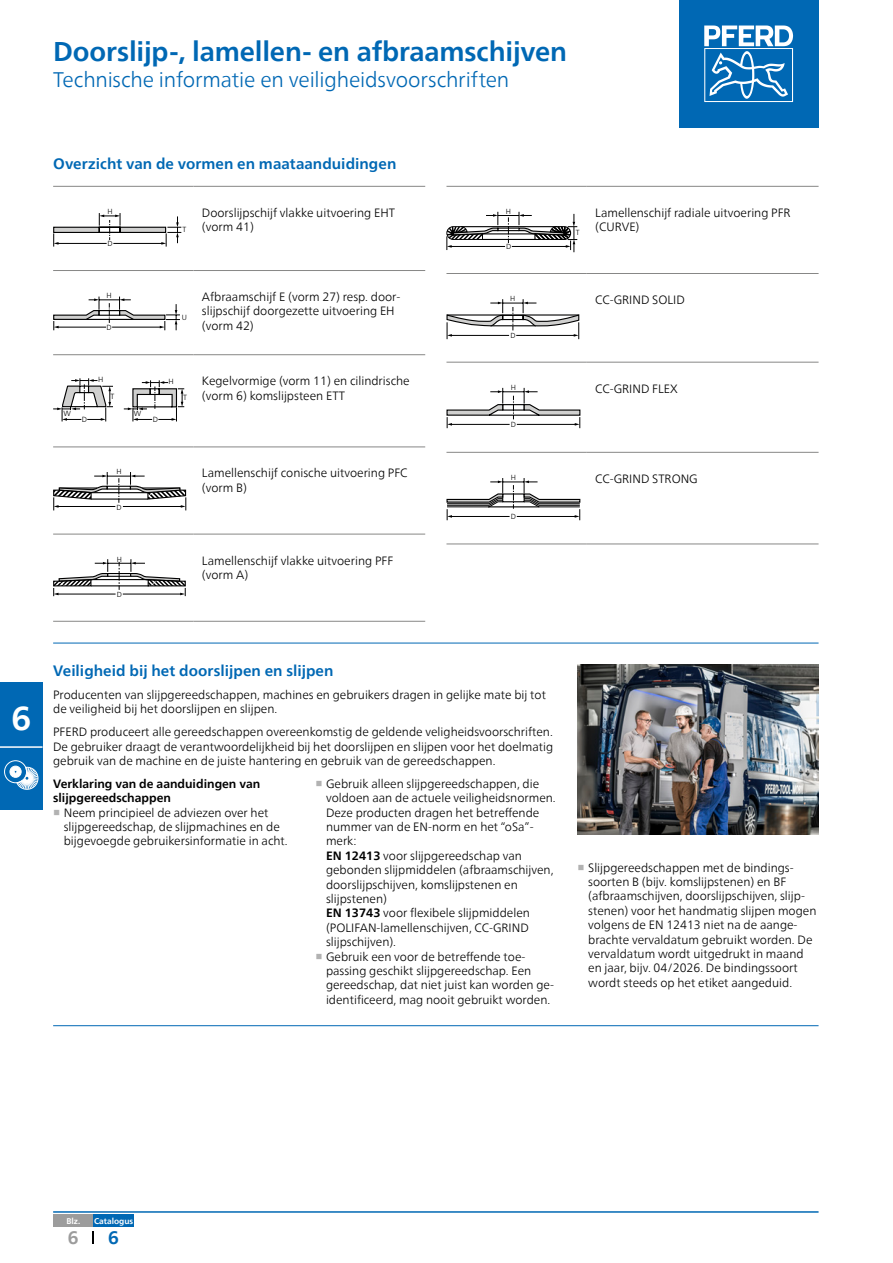
<style>
.page{position:relative;width:893px;height:1263px;background:#fff}
.page>*{position:absolute;margin:0;border:0;box-sizing:border-box;transform-origin:0 0}
.t1{font:700 33px "Neue Frutiger World";color:#fff}
.Headline{font:700 27px "Neue Frutiger World";letter-spacing:-.005em;color:#0068b4}
.Subheadline{font:300 21px "Neue Frutiger World";letter-spacing:-.01em;color:#0068b4}
.t2{font:700 18px "Neue Frutiger World";color:#9c9c9c}
.t3{font:700 18px "Neue Frutiger World";color:#0068b4}
.Ueberschrift_Red_2sp{font:700 15px "Neue Frutiger World";letter-spacing:.005em;color:#0068b4}
.Ueberschrift_Red{font:700 15px "Neue Frutiger World";letter-spacing:.005em;color:#0068b4}
.FT_Spaltenspanne{font:300 12px/14.4px "Neue Frutiger World";color:#000}
.FT{font:300 12px/14.4px "Neue Frutiger World";color:#000}
.Ueberschrift{font:700 12px/14.4px "Neue Frutiger World";color:#000}
.t4{font:700 8.25px "Neue Frutiger World";color:#fff}
.cIMGA{font:300 7.5px "Neue Frutiger World";color:#000}
.cIMGA-2{font:300 7.35px "Neue Frutiger World";color:#000}
.s1{font-family:"Arial Unicode MS";font-weight:700;color:#b2b2b2}
.s2{font-weight:700}
</style>
<div class="page">
<hr style="left:53px;top:1211px;width:766px;height:2px;background:#0068b4">
<div style="left:679px;top:0;width:140px;height:128px;background:#0068b4"></div>
<svg style="left:704px;top:26px;width:89px;height:76px"></svg>
<svg style="left:93px;top:1231px;width:1px;height:12px"></svg>
<div style="left:53px;top:1214px;width:41px;height:13px;background:#9c9c9c"></div>
<div style="left:94px;top:1214px;width:40px;height:13px;background:#0068b4"></div>
<div style="left:0;top:682px;width:43px;height:128px;background:#0068b4"></div>
<hr style="left:0;top:746px;width:43px;height:2px;background:#fff">
<svg style="left:4px;top:760px;width:34px;height:30px"></svg>
<hr style="left:53px;top:186px;width:140px;height:1px;background:#878786">
<hr style="left:193px;top:186px;width:232px;height:1px;background:#878786">
<hr style="left:53px;top:270px;width:140px;height:1px;background:#878786">
<hr style="left:193px;top:270px;width:232px;height:1px;background:#878786">
<hr style="left:53px;top:354px;width:140px;height:1px;background:#878786">
<hr style="left:193px;top:354px;width:232px;height:1px;background:#878786">
<hr style="left:53px;top:446px;width:140px;height:1px;background:#878786">
<hr style="left:193px;top:446px;width:232px;height:1px;background:#878786">
<hr style="left:53px;top:534px;width:140px;height:1px;background:#878786">
<hr style="left:193px;top:534px;width:232px;height:1px;background:#878786">
<hr style="left:53px;top:621px;width:140px;height:1px;background:#878786">
<hr style="left:193px;top:621px;width:232px;height:1px;background:#878786">
<hr style="left:58px;top:243px;width:49px;height:1px;background:#000">
<svg style="left:53px;top:233px;width:6px;height:14px"></svg>
<div style="left:54px;top:227px;width:45px;height:5px;background:#d0d0cf"></div>
<div style="left:53px;top:227px;width:47px;height:6px;border:1px solid #000"></div>
<svg style="left:98px;top:213px;width:83px;height:34px"></svg>
<svg style="left:53px;top:297px;width:127px;height:33px"></svg>
<div style="left:98px;top:310px;width:22px;height:6px;border:1px solid #000"></div>
<svg style="left:124px;top:380px;width:60px;height:41px"></svg>
<svg style="left:53px;top:378px;width:60px;height:43px"></svg>
<svg style="left:53px;top:472px;width:134px;height:38px"></svg>
<div style="left:107px;top:486px;width:24px;height:4px;border:1px solid #000"></div>
<svg style="left:53px;top:559px;width:133px;height:37px"></svg>
<hr style="left:446px;top:186px;width:141px;height:1px;background:#878786">
<hr style="left:587px;top:186px;width:232px;height:1px;background:#878786">
<hr style="left:446px;top:273px;width:141px;height:1px;background:#878786">
<hr style="left:587px;top:273px;width:232px;height:1px;background:#878786">
<hr style="left:446px;top:362px;width:141px;height:1px;background:#878786">
<hr style="left:587px;top:362px;width:232px;height:1px;background:#878786">
<hr style="left:446px;top:452px;width:141px;height:1px;background:#878786">
<hr style="left:587px;top:452px;width:232px;height:1px;background:#878786">
<hr style="left:446px;top:544px;width:141px;height:1px;background:#878786">
<hr style="left:587px;top:544px;width:232px;height:1px;background:#878786">
<svg style="left:446px;top:212px;width:131px;height:40px"></svg>
<svg style="left:446px;top:299px;width:133px;height:40px"></svg>
<hr style="left:447px;top:314px;width:132px;height:2px;background:#000">
<svg style="left:446px;top:388px;width:134px;height:40px"></svg>
<svg style="left:446px;top:478px;width:134px;height:42px"></svg>
<hr style="left:488px;top:506px;width:51px;height:1px;background:#000">
<hr style="left:53px;top:643px;width:766px;height:1px;background:#0068b4">
<img style="left:578px;top:664px;width:241px;height:170px">
<hr style="left:53px;top:1025px;width:766px;height:1px;background:#0068b4">
<p class="Headline" style="left:53px;top:28px;width:515px">Doorslijp-, lamellen- en afbraamschijven</p>
<p class="Subheadline" style="left:53px;top:63px;width:458px">Technische informatie en veiligheidsvoorschriften</p>
<p class="Ueberschrift_Red_2sp" style="left:53px;top:150px;width:345px">Overzicht van de vormen en maataanduidingen</p>
<p class="cIMGA-2" style="left:107px;top:206px;width:7px">H</p>
<p class="cIMGA-2" style="left:107px;top:238px;width:7px">D</p>
<p class="cIMGA-2" style="left:182px;top:224px;width:5px">T</p>
<p class="FT" style="left:202px;top:206px;width:195px">Doorslijpschijf vlakke uitvoering EHT (vorm 41)</p>
<p class="cIMGA" style="left:107px;top:290px;width:7px">H</p>
<p class="FT" style="left:202px;top:290px;width:200px">Afbraamschijf E (vorm 27) resp. door&shy;slijpschijf doorgezette uitvoering EH (vorm 42)</p>
<p class="cIMGA" style="left:182px;top:311px;width:7px">U</p>
<p class="cIMGA" style="left:106px;top:321px;width:7px">D</p>
<p class="cIMGA" style="left:98px;top:374px;width:7px">H</p>
<p class="FT" style="left:202px;top:374px;width:209px">Kegelvormige (vorm 11) en cilindrische (vorm 6) komslijpsteen ETT</p>
<p class="cIMGA" style="left:169px;top:376px;width:7px">H</p>
<p class="cIMGA" style="left:111px;top:391px;width:5px">T</p>
<p class="cIMGA" style="left:183px;top:392px;width:5px">T</p>
<p class="cIMGA" style="left:64px;top:408px;width:9px">W</p>
<p class="cIMGA" style="left:134px;top:408px;width:9px">W</p>
<p class="cIMGA" style="left:82px;top:414px;width:7px">D</p>
<p class="cIMGA" style="left:153px;top:414px;width:7px">D</p>
<p class="cIMGA-2" style="left:116px;top:466px;width:7px">H</p>
<p class="FT" style="left:202px;top:466px;width:207px">Lamellenschijf conische uitvoering PFC (vorm B)</p>
<p class="cIMGA-2" style="left:116px;top:501px;width:7px">D</p>
<p class="cIMGA-2" style="left:117px;top:553px;width:7px">H</p>
<p class="FT" style="left:202px;top:553px;width:193px">Lamellenschijf vlakke uitvoering PFF (vorm A)</p>
<p class="cIMGA-2" style="left:117px;top:588px;width:7px">D</p>
<p class="cIMGA-2" style="left:506px;top:206px;width:7px">H</p>
<p class="cIMGA-2" style="left:506px;top:240px;width:7px">D</p>
<p class="cIMGA-2" style="left:576px;top:227px;width:5px">T</p>
<p class="FT" style="left:595px;top:206px;width:197px">Lamellenschijf radiale uitvoering PFR (CURVE)</p>
<p class="cIMGA-2" style="left:510px;top:293px;width:7px">H</p>
<p class="FT" style="left:595px;top:293px;width:91px">CC-GRIND SOLID</p>
<p class="cIMGA-2" style="left:510px;top:329px;width:7px">D</p>
<p class="cIMGA" style="left:511px;top:381px;width:7px">H</p>
<p class="FT" style="left:595px;top:381px;width:84px">CC-GRIND FLEX</p>
<p class="cIMGA" style="left:511px;top:419px;width:7px">D</p>
<p class="cIMGA" style="left:511px;top:471px;width:7px">H</p>
<p class="FT" style="left:595px;top:471px;width:104px">CC-GRIND STRONG</p>
<p class="cIMGA" style="left:511px;top:511px;width:7px">D</p>
<h1 class="t1" style="left:11px;top:690px;width:21px">6</h1>
<p class="Ueberschrift_Red" style="left:53px;top:657px;width:282px">Veiligheid bij het doorslijpen en slijpen</p>
<p class="FT_Spaltenspanne" style="left:53px;top:687px;width:494px">Producenten van slijpgereedschappen, machines en gebruikers dragen in gelijke mate bij tot de veiligheid bij het doorslijpen en slijpen.</p>
<p class="FT_Spaltenspanne" style="left:53px;top:725px;width:502px;text-align:justify">PFERD produceert alle gereedschappen overeenkomstig de geldende veligheidsvoorschriften.<br>De gebruiker draagt de verantwoordelijkheid bij het doorslijpen en slijpen voor het doelmatig gebruik van de machine en de juiste hantering en gebruik van de gereedschappen.</p>
<p class="Ueberschrift" style="left:53px;top:776px;width:209px">Verklaring van de aanduidingen van slijpgereedschappen</p>
<p class="FT_Spaltenspanne" style="left:64px;top:805px;width:225px;text-indent:-11px"><span class="s1">■</span> Neem principieel de adviezen over het slijpgereedschap, de slijpmachines en de bijgevoegde gebruikersinformatie in acht.</p>
<p class="FT_Spaltenspanne" style="left:326px;top:776px;width:231px;text-indent:-11px"><span class="s1">■</span> Gebruik alleen slijpgereedschappen, die voldoen aan de actuele veiligheidsnormen.<br>Deze producten dragen het betreffende nummer van de EN-norm en het “oSa”- merk:<br><span class="s2">EN 12413</span> voor slijpgereedschap van gebonden slijpmiddelen (afbraamschijven, doorslijpschijven, komslijpstenen en slijpstenen)<br><span class="s2">EN 13743</span> voor flexibele slijpmiddelen (POLIFAN-lamellenschijven, CC-GRIND slijpschijven).</p>
<p class="FT_Spaltenspanne" style="left:326px;top:949px;width:229px;text-indent:-11px"><span class="s1">■</span> Gebruik een voor de betreffende toe&shy;passing geschikt slijpgereedschap. Een gereedschap, dat niet juist kan worden ge&shy;ïdentificeerd, mag nooit gebruikt worden.</p>
<p class="FT_Spaltenspanne" style="left:588px;top:860px;width:230px;text-indent:-11px"><span class="s1">■</span> Slijpgereedschappen met de bindings&shy;soorten B (bijv. komslijpstenen) en BF (afbraamschijven, doorslijpschijven, slijp&shy;stenen) voor het handmatig slijpen mogen volgens de EN 12413 niet na de aange&shy;brachte vervaldatum gebruikt worden. De vervaldatum wordt uitgedrukt in maand en jaar, bijv. 04/2026. De bindingssoort wordt steeds op het etiket aangeduid.</p>
<p class="t4" style="left:66px;top:1213px;width:15px">Blz.</p>
<p class="t4" style="left:94px;top:1213px;width:41px">Catalogus</p>
<h3 class="t2" style="left:68px;top:1221px;width:12px">6</h3>
<h3 class="t3" style="left:108px;top:1221px;width:12px">6</h3>
</div>
